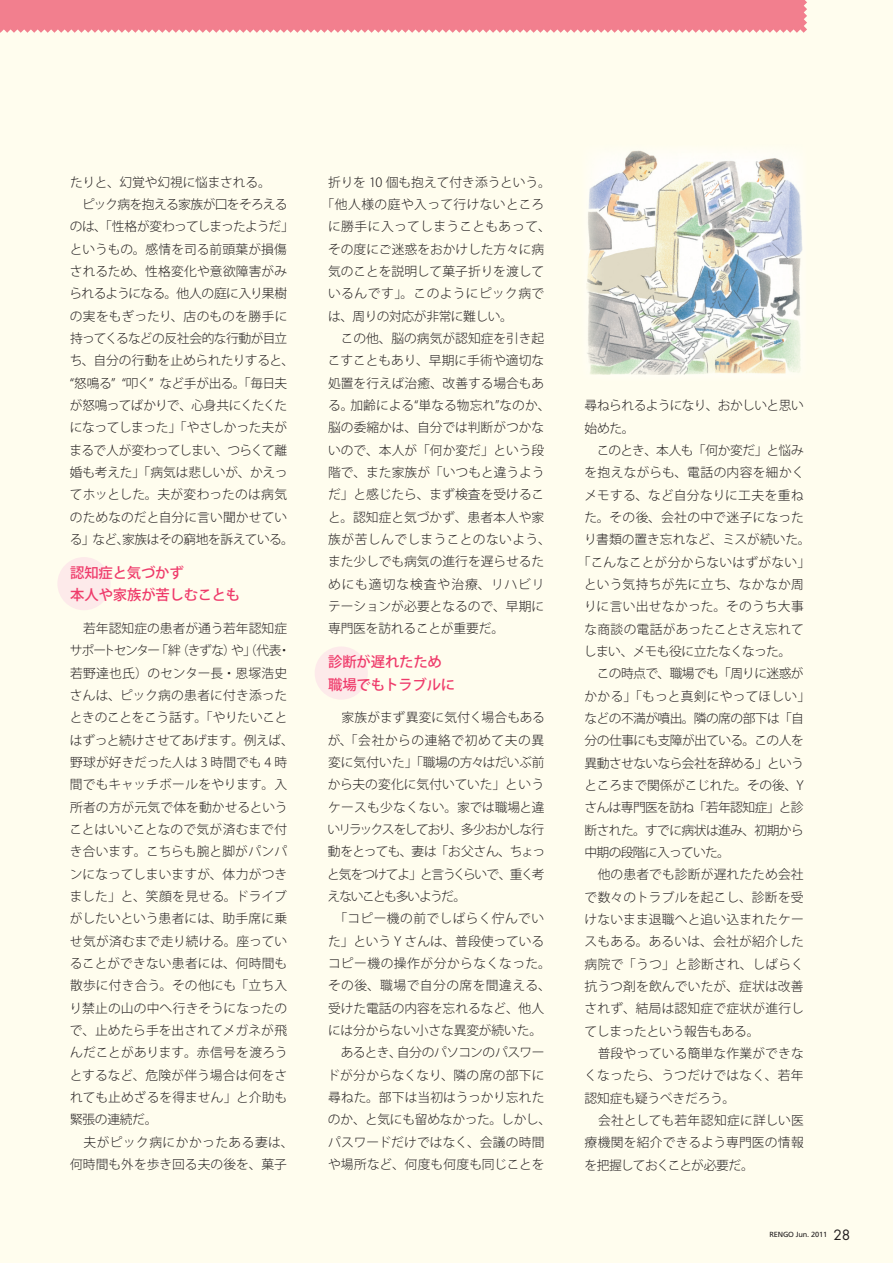
<style>
.page{position:relative;width:893px;height:1263px;background:#fffdee}
.page>*{position:absolute;margin:0;border:0;box-sizing:border-box;transform-origin:0 0}
.t1{font:500 14.4px/22.4px "Koz Go Pro";letter-spacing:-.01em;color:#ef3b6b}
.t2{font:13.8px "Futura";color:#231f20}
.t3{font:300 12.75px/22.4px "Koz Go Pro";color:#231f20}
.t4{font:300 12.75px "Koz Go Pro";letter-spacing:-.045em;color:#231f20}
.t5{font:300 12.75px "Koz Go Pro";letter-spacing:.02em;color:#231f20}
.t6{font:300 12.75px "Koz Go Pro";letter-spacing:-.05em;color:#231f20}
.t7{font:300 12.75px "Koz Go Pro";letter-spacing:.035em;color:#231f20}
.t8{font:300 12.75px "Koz Go Pro";letter-spacing:-.055em;color:#231f20}
.t9{font:300 12.75px "Koz Go Pro";letter-spacing:-.035em;color:#231f20}
.t10{font:300 12.75px "Koz Go Pro";letter-spacing:-.06em;color:#231f20}
.t11{font:300 12.75px "Koz Go Pro";letter-spacing:.03em;color:#231f20}
.t12{font:300 12.75px "Koz Go Pro";letter-spacing:.025em;color:#231f20}
.t13{font:300 12.75px "Koz Go Pro";letter-spacing:-.025em;color:#231f20}
.t14{font:300 12.75px "Koz Go Pro";letter-spacing:-.105em;color:#231f20}
.t15{font:300 12.75px "Koz Go Pro";letter-spacing:-.1em;color:#231f20}
.t16{font:300 12.75px "Koz Go Pro";letter-spacing:-.02em;color:#231f20}
.t17{font:300 12.75px "Koz Go Pro";letter-spacing:-.03em;color:#231f20}
.t18{font:300 12.75px "Koz Go Pro";letter-spacing:.045em;color:#231f20}
.t19{font:300 12.75px "Koz Go Pro";letter-spacing:.04em;color:#231f20}
.t20{font:300 12.75px "Koz Go Pro";letter-spacing:-.04em;color:#231f20}
.t21{font:7.5px "Frutiger";letter-spacing:-.025em;color:#231f20}
</style>
<div class="page">
<div style="left:315px;top:646px;width:53px;height:54px;background:#fdeaea;border-radius:50%"></div>
<div style="left:57px;top:557px;width:54px;height:53px;background:#fdeaea;border-radius:50%"></div>
<img style="left:587px;top:150px;width:215px;height:225px">
<svg style="left:0;top:0;width:807px;height:33px;background:#f28693"></svg>
<p class="t3" style="left:70px;top:171px;width:202px">たりと、幻覚や幻視に悩まされる。</p>
<p class="t10" style="left:70px;top:196px;width:219px">　ピック病を抱える家族が口をそろえる</p>
<p class="t8" style="left:70px;top:218px;width:226px">のは、「性格が変わってしまったようだ「</p>
<p class="t3" style="left:70px;top:238px;width:219px">というもの。感情を司る前頭葉が損傷</p>
<p class="t3" style="left:70px;top:260px;width:219px">されるため、性格変化や意欲障害がみ</p>
<p class="t8" style="left:69px;top:285px;width:219px">られるようになる。他人の庭に入り果樹</p>
<p class="t3" style="left:70px;top:305px;width:219px">の実をもぎったり、店のものを勝手に</p>
<p class="t4" style="left:70px;top:330px;width:219px">持ってくるなどの反社会的な行動が目立</p>
<p class="t3" style="left:70px;top:349px;width:226px">ち、自分の行動を止められたりすると、</p>
<p class="t6" style="left:160px;top:375px;width:129px">など手が出る。「毎日夫</p>
<p class="t3" style="left:70px;top:372px;width:85px">“怒鳴る” “叩く”</p>
<p class="t6" style="left:70px;top:397px;width:219px">が怒鳴ってばかりで、心身共にくたくた</p>
<p class="t13" style="left:70px;top:419px;width:219px">になってしまった」「やさしかった夫が</p>
<p class="t10" style="left:70px;top:441px;width:219px">まるで人が変わってしまい、つらくて離</p>
<p class="t16" style="left:70px;top:464px;width:219px">婚も考えた」「病気は悲しいが、かえっ</p>
<p class="t3" style="left:70px;top:483px;width:219px">てホッとした。夫が変わったのは病気</p>
<p class="t3" style="left:70px;top:506px;width:219px">のためなのだと自分に言い聞かせてい</p>
<p class="t20" style="left:93px;top:531px;width:203px">など家族はその窮地を訴えている。</p>
<p class="t3" style="left:117px;top:528px;width:14px">、</p>
<p class="t3" style="left:70px;top:528px;width:26px">る」</p>
<p class="t1" style="left:70px;top:562px;width:171px">認知症と気づかず<br>本人や家族が苦しむことも</p>
<p class="t3" style="left:70px;top:617px;width:222px;text-align:right">　若年認知症の患者が通う若年認知症・</p>
<p class="t3" style="left:176px;top:640px;width:62px">（きずな）</p>
<p class="t3" style="left:69px;top:640px;width:226px">サポートセンター<br>若野達也氏）のセンター長・恩塚浩史さんは、ピック病の患者に付き添ったときのことをこう話す。「やりたいことはずっと続けさせてあげます。例えば、野球が好きだった人は 3 時間でも 4 時間でもキャッチボールをやります。入所者の方が元気で体を動かせるということはいいことなので気が済むまで付き合います。こちらも腕と脚がパンパンになってしまいますが、体力がつきました」と、笑顔を見せる。ドライブがしたいという患者には、助手席に乗せ気が済むまで走り続ける。座っていることができない患者には、何時間も散歩に付き合う。その他にも「立ち入り禁止の山の中へ行きそうになったので、止めたら手を出されてメガネが飛んだことがあります。赤信号を渡ろうとするなど、危険が伴う場合は何をされても止めざるを得ません」と介助も緊張の連続だ。<br>　夫がピック病にかかったある妻は、何時間も外を歩き回る夫の後を、菓子</p>
<p class="t3" style="left:156px;top:640px;width:27px">「絆</p>
<p class="t3" style="left:231px;top:640px;width:52px">や」（代表</p>
<p class="t3" style="left:328px;top:171px;width:224px">折りを 10 個も抱えて付き添うという。</p>
<p class="t11" style="left:322px;top:196px;width:224px">「他人様の庭や入って行けないところ</p>
<p class="t11" style="left:328px;top:218px;width:224px">に勝手に入ってしまうこともあって、</p>
<p class="t3" style="left:328px;top:238px;width:218px">その度にご迷惑をおかけした方々に病</p>
<p class="t3" style="left:328px;top:260px;width:218px">気のことを説明して菓子折りを渡して</p>
<p class="t7" style="left:328px;top:285px;width:218px">いるんです」。このようにピック病で</p>
<p class="t9" style="left:328px;top:308px;width:186px">は、周りの対応が非常に難しい。</p>
<p class="t3" style="left:328px;top:327px;width:218px">　この他、脳の病気が認知症を引き起</p>
<p class="t3" style="left:328px;top:349px;width:218px">こすこともあり、早期に手術や適切な</p>
<p class="t3" style="left:328px;top:372px;width:218px">処置を行えば治癒、改善する場合もあ</p>
<p class="t3" style="left:350px;top:394px;width:202px">加齢による“単なる物忘れ”なのか、</p>
<p class="t3" style="left:328px;top:394px;width:224px">る。<br>脳の委縮かは、自分では判断がつかないので、本人が「何か変だ」という段階で、また家族が「いつもと違うようだ」と感じたら、まず検査を受けること。認知症と気づかず、患者本人や家族が苦しんでしまうことのないよう、また少しでも病気の進行を遅らせるためにも適切な検査や治療、リハビリテーションが必要となるので、早期に専門医を訪れることが重要だ。</p>
<p class="t1" style="left:328px;top:651px;width:129px">診断が遅れたため職場でもトラブルに</p>
<p class="t3" style="left:328px;top:707px;width:218px">　家族がまず異変に気付く場合もある</p>
<p class="t18" style="left:328px;top:732px;width:218px">が、「会社からの連絡で初めて夫の異</p>
<p class="t17" style="left:328px;top:754px;width:218px">変に気付いた」「職場の方々はだいぶ前</p>
<p class="t3" style="left:328px;top:774px;width:218px">から夫の変化に気付いていた」という</p>
<p class="t3" style="left:328px;top:796px;width:218px">ケースも少なくない。家では職場と違</p>
<p class="t14" style="left:328px;top:821px;width:218px">いリラックスをしており、多少おかしな行</p>
<p class="t6" style="left:328px;top:843px;width:219px">動をとっても、妻は「お父さん、ちょっ</p>
<p class="t15" style="left:327px;top:866px;width:219px">と気をつけてよ」と言うくらいで、重く考</p>
<p class="t14" style="left:328px;top:888px;width:140px">えないことも多いようだ。</p>
<p class="t7" style="left:328px;top:910px;width:218px">　「コピー機の前でしばらく佇んでい</p>
<p class="t3" style="left:328px;top:930px;width:218px">た」という Y さんは、普段使っている</p>
<p class="t19" style="left:328px;top:955px;width:224px">コピー機の操作が分からなくなった。</p>
<p class="t7" style="left:328px;top:977px;width:224px">その後、職場で自分の席を間違える、</p>
<p class="t3" style="left:328px;top:997px;width:218px">受けた電話の内容を忘れるなど、他人</p>
<p class="t3" style="left:328px;top:1019px;width:216px">には分からない小さな異変が続いた。</p>
<p class="t9" style="left:397px;top:1044px;width:149px">自分のパソコンのパスワー</p>
<p class="t3" style="left:327px;top:1041px;width:226px">　あるとき、<br>ドが分からなくなり、隣の席の部下に尋ねた。部下は当初はうっかり忘れたのか、と気にも留めなかった。しかし、パスワードだけではなく、会議の時間や場所など、何度も何度も同じことを</p>
<p class="t4" style="left:585px;top:397px;width:221px">尋ねられるようになり、おかしいと思い</p>
<p class="t3" style="left:585px;top:417px;width:51px">始めた。</p>
<p class="t9" style="left:585px;top:442px;width:221px">　このとき、本人も「何か変だ」と悩み</p>
<p class="t12" style="left:584px;top:464px;width:222px">を抱えながらも、電話の内容を細かく</p>
<p class="t5" style="left:584px;top:487px;width:221px">メモする、など自分なりに工夫を重ね</p>
<p class="t5" style="left:584px;top:509px;width:221px">た。その後、会社の中で迷子になった</p>
<p class="t3" style="left:584px;top:529px;width:228px">り書類の置き忘れなど、ミスが続いた。</p>
<p class="t3" style="left:578px;top:551px;width:234px">「こんなことが分からないはずがない「</p>
<p class="t5" style="left:584px;top:576px;width:221px">という気持ちが先に立ち、なかなか周</p>
<p class="t12" style="left:584px;top:598px;width:221px">りに言い出せなかった。そのうち大事</p>
<p class="t5" style="left:584px;top:621px;width:221px">な商談の電話があったことさえ忘れて</p>
<p class="t4" style="left:584px;top:643px;width:209px">しまい、メモも役に立たなくなった。</p>
<p class="t4" style="left:585px;top:665px;width:221px">　この時点で、職場でも「周りに迷惑が</p>
<p class="t3" style="left:585px;top:685px;width:227px">かかる」「もっと真剣にやってほしい「</p>
<p class="t4" style="left:585px;top:710px;width:221px">などの不満が噴出。隣の席の部下は「自</p>
<p class="t6" style="left:585px;top:732px;width:221px">分の仕事にも支障が出ている。この人を</p>
<p class="t4" style="left:585px;top:755px;width:221px">異動させないなら会社を辞める」という</p>
<p class="t3" style="left:584px;top:774px;width:221px">ところまで関係がこじれた。その後、Y</p>
<p class="t4" style="left:585px;top:799px;width:221px">さんは専門医を訪ね「若年認知症」と診</p>
<p class="t4" style="left:585px;top:822px;width:221px">断された。すでに病状は進み、初期から</p>
<p class="t8" style="left:585px;top:844px;width:147px">中期の段階に入っていた。</p>
<p class="t3" style="left:585px;top:863px;width:221px">　他の患者でも診断が遅れたため会社</p>
<p class="t3" style="left:585px;top:886px;width:221px">で数々のトラブルを起こし、診断を受</p>
<p class="t3" style="left:585px;top:908px;width:221px">けないまま退職へと追い込まれたケー</p>
<p class="t3" style="left:585px;top:930px;width:221px">スもある。あるいは、会社が紹介した</p>
<p class="t5" style="left:585px;top:955px;width:221px">病院で「うつ」と診断され、しばらく</p>
<p class="t3" style="left:585px;top:975px;width:221px">抗うつ剤を飲んでいたが、症状は改善</p>
<p class="t3" style="left:585px;top:997px;width:221px">されず、結局は認知症で症状が進行し</p>
<p class="t13" style="left:585px;top:1022px;width:177px">てしまったという報告もある。</p>
<p class="t3" style="left:585px;top:1042px;width:221px">　普段やっている簡単な作業ができな</p>
<p class="t5" style="left:584px;top:1067px;width:221px">くなったら、うつだけではなく、若年</p>
<p class="t3" style="left:585px;top:1087px;width:152px">認知症も疑うべきだろう。</p>
<p class="t3" style="left:585px;top:1109px;width:221px">　会社としても若年認知症に詳しい医</p>
<p class="t5" style="left:585px;top:1134px;width:221px">療機関を紹介できるよう専門医の情報</p>
<p class="t6" style="left:584px;top:1156px;width:171px">を把握しておくことが必要だ。</p>
<p class="t21" style="left:769px;top:1230px;width:59px">RENGO Jun. 2011</p>
<p class="t2" style="left:833px;top:1225px;width:19px">28</p>
</div>
